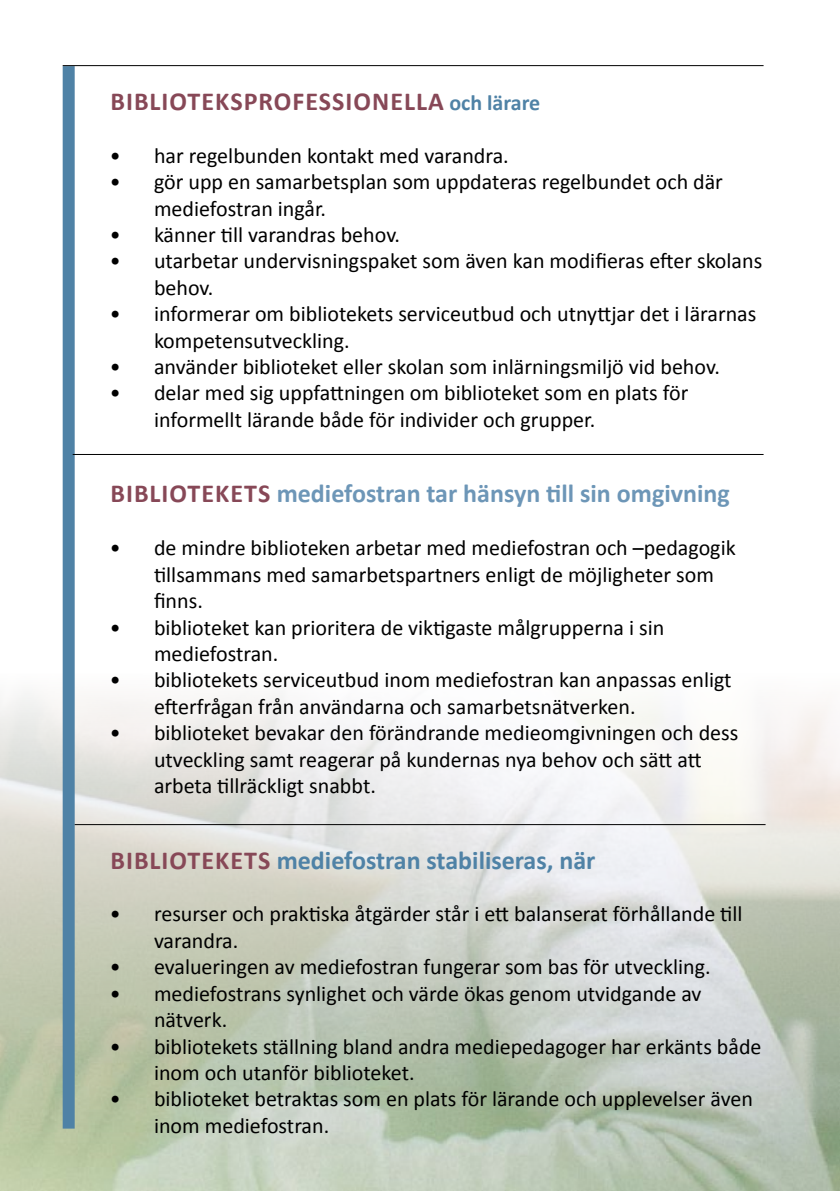
<style>
.page{position:relative;width:840px;height:1191px;background:#fff}
.page>*{position:absolute;margin:0;border:0;box-sizing:border-box;transform-origin:0 0}
.t1{font:700 26px "Calibri";letter-spacing:.025em;color:#6d96b7}
.t2{font:700 26px "Calibri";letter-spacing:.04em;color:#4f82a6}
.t3{font:700 26px "Calibri";letter-spacing:.04em;color:#874857}
.t4{font:22px/26.4px "Calibri";color:#000}
.s1{font-size:22px;color:#4f82a6}
.s2{color:#874857}
</style>
<div class="page">
<div style="left:63px;top:66px;width:12px;height:1062px;background:#4f82a6"></div>
<hr style="left:75px;top:824px;width:690px;height:1px;background:#000">
<hr style="left:73px;top:454px;width:690px;height:1px;background:#000">
<hr style="left:63px;top:65px;width:700px;height:1px;background:#000">
<p class="t3" style="left:110px;top:85px;width:431px">Biblioteksprofessionella <span class="s1">och lärare</span></p>
<p class="t4" style="left:110px;top:141px;width:400px">• har regelbunden kontakt med varandra.</p>
<p class="t4" style="left:154px;top:168px;width:570px;text-indent:-44px">• gör upp en samarbetsplan som uppdateras regelbundet och där mediefostran ingår.</p>
<p class="t4" style="left:110px;top:220px;width:291px">• känner till varandras behov.</p>
<p class="t4" style="left:154px;top:247px;width:609px;text-indent:-44px">• utarbetar undervisningspaket som även kan modifieras efter skolans behov.</p>
<p class="t4" style="left:154px;top:300px;width:603px;text-indent:-44px">• informerar om bibliotekets serviceutbud och utnyttjar det i lärarnas kompetensutveckling.</p>
<p class="t4" style="left:110px;top:352px;width:611px">• använder biblioteket eller skolan som inlärningsmiljö vid behov.</p>
<p class="t4" style="left:154px;top:379px;width:535px;text-indent:-44px">• delar med sig uppfattningen om biblioteket som en plats för informellt lärande både för individer och grupper.</p>
<p class="t1" style="left:110px;top:478px;width:620px"><span class="s2">Bibliotekets</span> mediefostran tar hänsyn till sin omgivning</p>
<p class="t4" style="left:154px;top:534px;width:583px;text-indent:-44px">• de mindre biblioteken arbetar med mediefostran och –pedagogik tillsammans med samarbetspartners enligt de möjligheter som finns.</p>
<p class="t4" style="left:154px;top:613px;width:511px;text-indent:-44px">• biblioteket kan prioritera de viktigaste målgrupperna i sin mediefostran.</p>
<p class="t4" style="left:154px;top:666px;width:578px;text-indent:-44px">• bibliotekets serviceutbud inom mediefostran kan anpassas enligt efterfrågan från användarna och samarbetsnätverken.</p>
<p class="t4" style="left:154px;top:718px;width:585px;text-indent:-44px">• biblioteket bevakar den förändrande medieomgivningen och dess utveckling samt reagerar på kundernas nya behov och sätt att arbeta tillräckligt snabbt.</p>
<p class="t2" style="left:110px;top:844px;width:486px"><span class="s2">Bibliotekets</span> mediefostran stabiliseras, när</p>
<p class="t4" style="left:154px;top:900px;width:590px;text-indent:-44px">• resurser och praktiska åtgärder står i ett balanserat förhållande till varandra.</p>
<p class="t4" style="left:110px;top:952px;width:602px">• evalueringen av mediefostran fungerar som bas för utveckling.</p>
<p class="t4" style="left:154px;top:979px;width:548px;text-indent:-44px">• mediefostrans synlighet och värde ökas genom utvidgande av nätverk.</p>
<p class="t4" style="left:154px;top:1032px;width:608px;text-indent:-44px">• bibliotekets ställning bland andra mediepedagoger har erkänts både inom och utanför biblioteket.</p>
<p class="t4" style="left:154px;top:1084px;width:600px;text-indent:-44px">• biblioteket betraktas som en plats för lärande och upplevelser även inom mediefostran.</p>
</div>
